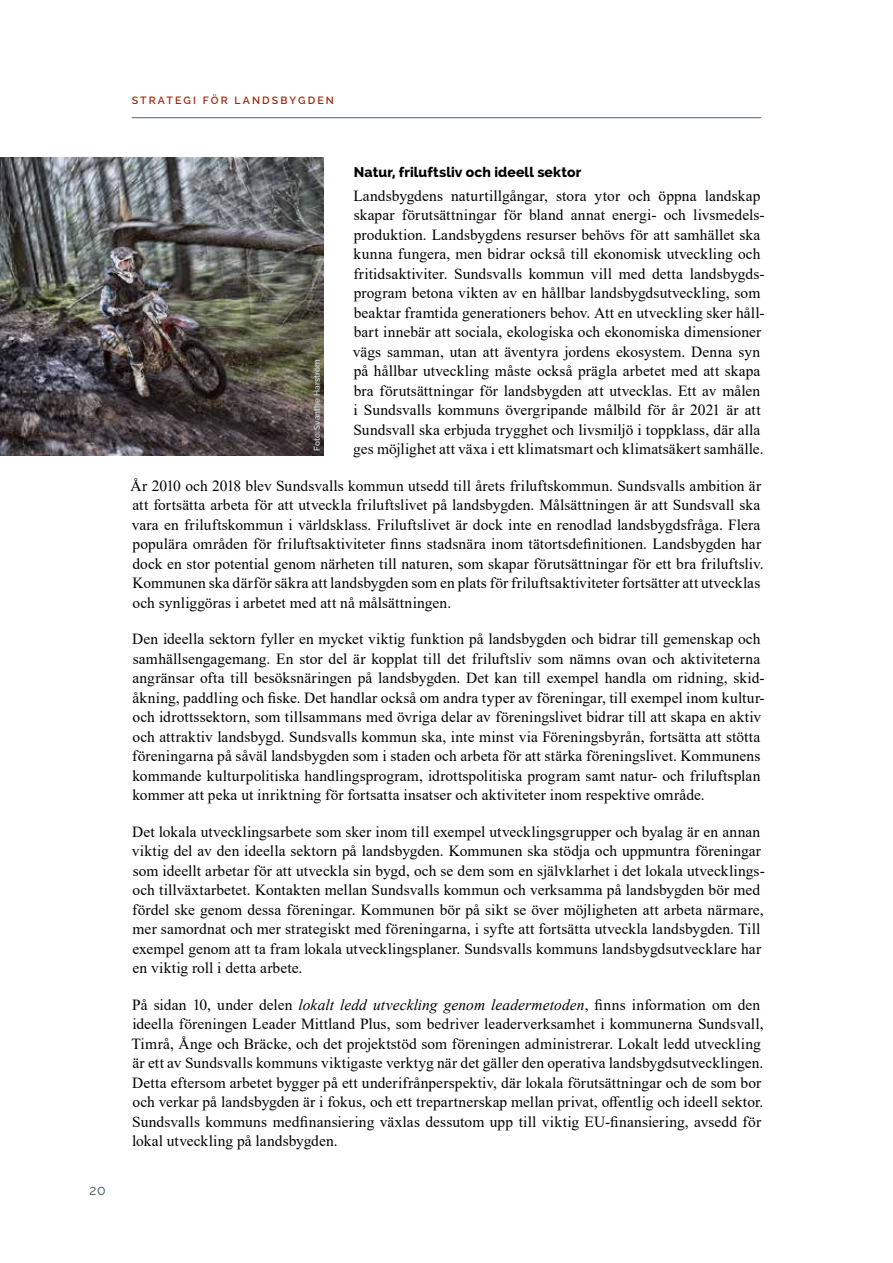
<style>
.page{position:relative;width:893px;height:1263px;background:#fff}
.page>*{position:absolute;margin:0;border:0;box-sizing:border-box;transform-origin:0 0}
.t1{font:15.45px/19.5px "Times New Roman";letter-spacing:.005em;color:#000}
.t2{font:800 13.95px "Raleway";letter-spacing:.01em;color:#000}
.t3{font:13.95px "Raleway";color:#43525a}
.t4{font:600 10.5px "Raleway";letter-spacing:.2em;color:#9e280e}
.t5{font:600 8.25px "Raleway";color:#ced8de}
.s1{font-style:italic}
</style>
<div class="page">
<hr style="left:132px;top:117px;width:629px;height:1px;background:#63737c">
<img style="left:0;top:157px;width:323px;height:298px">
<p class="t3" style="left:89px;top:1182px;width:18px">20</p>
<p class="t4" style="left:132px;top:94px;width:204px">STRATEGI FÖR LANDSBYGDEN</p>
<p class="t2" style="left:354px;top:164px;width:229px">Natur, friluftsliv och ideell sektor</p>
<p class="t1" style="left:353px;top:185px;width:413px">Landsbygdens naturtillgångar, stora ytor och öppna landskap skapar förutsättningar för bland annat energi- och livsmedels&shy;produktion. Landsbygdens resurser behövs för att samhället ska kunna fungera, men bidrar också till ekonomisk utveckling och fritidsaktiviter. Sundsvalls kommun vill med detta landsbygds&shy;program betona vikten av en hållbar landsbygdsutveckling, som beaktar framtida generationers behov. Att en utveckling sker håll&shy;bart innebär att sociala, ekologiska och ekonomiska dimensioner vägs samman, utan att äventyra jordens ekosystem. Denna syn på hållbar utveckling måste också prägla arbetet med att skapa bra förutsättningar för landsbygden att utvecklas. Ett av målen i Sundsvalls kommuns övergripande målbild för år 2021 är att Sundsvall ska erbjuda trygghet och livsmiljö i toppklass, där alla ges möjlighet att växa i ett klimatsmart och klimatsäkert samhälle.</p>
<p class="t1" style="left:131px;top:475px;width:634px">År 2010 och 2018 blev Sundsvalls kommun utsedd till årets friluftskommun. Sundsvalls ambition är att fortsätta arbeta för att utveckla friluftslivet på landsbygden. Målsättningen är att Sundsvall ska vara en friluftskommun i världsklass. Friluftslivet är dock inte en renodlad landsbygdsfråga. Flera populära områden för friluftsaktiviteter finns stadsnära inom tätortsdefinitionen. Landsbygden har dock en stor potential genom närheten till naturen, som skapar förutsättningar för ett bra friluftsliv.<br>Kommunen ska därför säkra att landsbygden som en plats för friluftsaktiviteter fortsätter att utvecklas och synliggöras i arbetet med att nå målsättningen.</p>
<p class="t1" style="left:132px;top:629px;width:634px">Den ideella sektorn fyller en mycket viktig funktion på landsbygden och bidrar till gemenskap och samhällsengagemang. En stor del är kopplat till det friluftsliv som nämns ovan och aktiviteterna angränsar ofta till besöksnäringen på landsbygden. Det kan till exempel handla om ridning, skid&shy;åkning, paddling och fiske. Det handlar också om andra typer av föreningar, till exempel inom kultur&shy;och idrottssektorn, som tillsammans med övriga delar av föreningslivet bidrar till att skapa en aktiv och attraktiv landsbygd. Sundsvalls kommun ska, inte minst via Föreningsbyrån, fortsätta att stötta föreningarna på såväl landsbygden som i staden och arbeta för att stärka föreningslivet. Kommunens kommande kulturpolitiska handlingsprogram, idrottspolitiska program samt natur- och friluftsplan kommer att peka ut inriktning för fortsatta insatser och aktiviteter inom respektive område.</p>
<p class="t1" style="left:132px;top:821px;width:634px">Det lokala utvecklingsarbete som sker inom till exempel utvecklingsgrupper och byalag är en annan viktig del av den ideella sektorn på landsbygden. Kommunen ska stödja och uppmuntra föreningar som ideellt arbetar för att utveckla sin bygd, och se dem som en självklarhet i det lokala utvecklings&shy;och tillväxtarbetet. Kontakten mellan Sundsvalls kommun och verksamma på landsbygden bör med fördel ske genom dessa föreningar. Kommunen bör på sikt se över möjligheten att arbeta närmare, mer samordnat och mer strategiskt med föreningarna, i syfte att fortsätta utveckla landsbygden. Till exempel genom att ta fram lokala utvecklingsplaner. Sundsvalls kommuns landsbygdsutvecklare har en viktig roll i detta arbete.</p>
<p class="t1" style="left:131px;top:994px;width:634px">På sidan 10, under delen <span class="s1">lokalt ledd utveckling genom leadermetoden</span>, finns information om den ideella föreningen Leader Mittland Plus, som bedriver leaderverksamhet i kommunerna Sundsvall, Timrå, Ånge och Bräcke, och det projektstöd som föreningen administrerar. Lokalt ledd utveckling är ett av Sundsvalls kommuns viktigaste verktyg när det gäller den operativa landsbygdsutvecklingen.<br>Detta eftersom arbetet bygger på ett underifrånperspektiv, där lokala förutsättningar och de som bor och verkar på landsbygden är i fokus, och ett trepartnerskap mellan privat, offentlig och ideell sektor.<br>Sundsvalls kommuns medfinansiering växlas dessutom upp till viktig EU-finansiering, avsedd för lokal utveckling på landsbygden.</p>
<p class="t5" style="left:312px;top:451px;width:93px;rotate:-90deg">Foto: Svanthe Harström</p>
</div>
